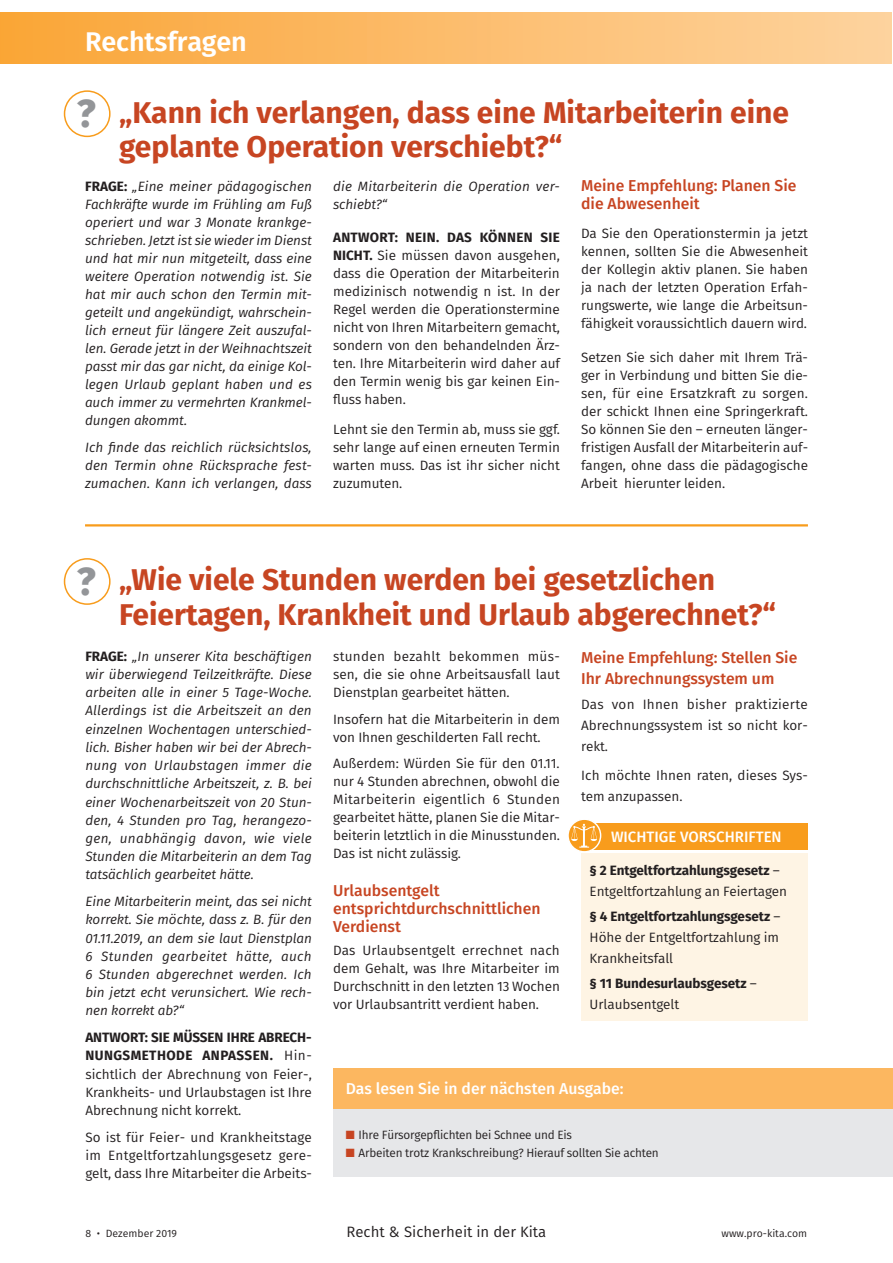
<style>
.page{position:relative;width:893px;height:1263px;background:#fff}
.page>*{position:absolute;margin:0;border:0;box-sizing:border-box;transform-origin:0 0}
.t1{font:800 39px "Fira Sans";color:#939598}
.t2{font:700 30px/34.5px "Fira Sans";color:#c74522}
.t3{font:600 27px "Fira Sans";letter-spacing:-.005em;color:#fff}
.t4{font:500 15.75px/18px "Fira Sans";color:#c74522}
.t5{font:500 15.75px "Fira Sans";color:#fff}
.t6{font:15px "Fira Sans";color:#231f20}
.t7{font:500 15px "Fira Sans";color:#fff}
.t8{font:13.5px/18px "Fira Sans";letter-spacing:-.005em;color:#231f20;text-align:justify}
.t9{font:italic 13.5px/18.1px "Fira Sans";letter-spacing:-.005em;color:#231f20;text-align:justify}
.t10{font:700 13.5px/21px "Fira Sans";letter-spacing:-.005em;color:#231f20}
.t11{font:12px "Fira Sans";letter-spacing:-.015em;color:#231f20}
.t12{font:10.5px "Fira Sans";color:#231f20}
.s1{font-weight:700;font-style:normal}
.s2{font-weight:700}
.s3{font-weight:400}
.s4{color:#c74522}
</style>
<div class="page">
<div style="left:0;top:13px;width:892px;height:51px;background:linear-gradient(to right,#faa537,#fed39f)"></div>
<div style="left:64px;top:558px;width:47px;height:47px;border:2px solid #f89c1c;border-radius:50%"></div>
<div style="left:64px;top:90px;width:47px;height:47px;border:2px solid #f89c1c;border-radius:50%"></div>
<hr style="left:85px;top:524px;width:723px;height:2px;background:#f89c1c">
<div style="left:333px;top:1109px;width:560px;height:68px;background:#e6e7e9"></div>
<div style="left:333px;top:1068px;width:560px;height:41px;background:#fcb760"></div>
<div style="left:581px;top:824px;width:227px;height:26px;background:#f89c1c"></div>
<div style="left:581px;top:853px;width:227px;height:54px;background:#fef4e4"></div>
<div style="left:581px;top:899px;width:227px;height:76px;background:#fef4e4"></div>
<div style="left:581px;top:967px;width:227px;height:54px;background:#fef4e4"></div>
<svg style="left:568px;top:819px;width:33px;height:33px"></svg>
<svg style="left:571px;top:824px;width:26px;height:24px"></svg>
<div style="left:567px;top:818px;width:34px;height:34px;border:1px solid #fff;border-radius:50%"></div>
<h3 class="t3" style="left:85px;top:19px;width:163px">Rechtsfragen</h3>
<h2 class="t2" style="left:119px;top:93px;width:671px">„Kann ich verlangen, dass eine Mitarbeiterin eine geplante Operation verschiebt?“</h2>
<p class="t9" style="left:85px;top:177px;width:228px"><span class="s1">FRAGE:</span> „Eine meiner pädagogischen Fachkräfte wurde im Frühling am Fuß operiert und war 3 Monate krankge&shy;schrieben. Jetzt ist sie wieder im Dienst und hat mir nun mitgeteilt, dass eine weitere Operation notwendig ist. Sie hat mir auch schon den Termin mit&shy;geteilt und angekündigt, wahrschein&shy;lich erneut für längere Zeit auszufal&shy;len. Gerade jetzt in der Weihnachtszeit passt mir das gar nicht, da einige Kol&shy;legen Urlaub geplant haben und es auch immer zu vermehrten Krankmel&shy;dungen akommt.</p>
<p class="t9" style="left:85px;top:438px;width:228px">Ich finde das reichlich rücksichtslos, den Termin ohne Rücksprache fest&shy;zumachen. Kann ich verlangen, dass</p>
<h1 class="t1" style="left:77px;top:79px;width:21px">?</h1>
<p class="t4" style="left:581px;top:175px;width:217px">Meine Empfehlung: Planen Sie die Abwesenheit</p>
<p class="t8" style="left:581px;top:224px;width:228px">Da Sie den Operationstermin ja jetzt kennen, sollten Sie die Abwesenheit der Kollegin aktiv planen. Sie haben ja nach der letzten Operation Erfah&shy;rungswerte, wie lange die Arbeitsun&shy;fähigkeit voraussichtlich dauern wird.</p>
<p class="t8" style="left:581px;top:348px;width:228px">Setzen Sie sich daher mit Ihrem Trä&shy;ger in Verbindung und bitten Sie die&shy;sen, für eine Ersatzkraft zu sorgen. der schickt Ihnen eine Springerkraft.<br>So können Sie den – erneuten länger&shy;fristigen Ausfall der Mitarbeiterin auf&shy;fangen, ohne dass die pädagogische Arbeit hierunter leiden.</p>
<p class="t9" style="left:333px;top:177px;width:228px">die Mitarbeiterin die Operation ver&shy;schiebt?“</p>
<p class="t8" style="left:333px;top:228px;width:228px"><span class="s2">ANTWORT: NEIN. DAS KÖNNEN SIE NICHT.</span> Sie müssen davon ausgehen, dass die Operation der Mitarbeiterin medizinisch notwendig n ist. In der Regel werden die Operationstermine nicht von Ihren Mitarbeitern gemacht, sondern von den behandelnden Ärz&shy;ten. Ihre Mitarbeiterin wird daher auf den Termin wenig bis gar keinen Ein&shy;fluss haben.</p>
<p class="t8" style="left:333px;top:420px;width:228px">Lehnt sie den Termin ab, muss sie ggf. sehr lange auf einen erneuten Termin warten muss. Das ist ihr sicher nicht zuzumuten.</p>
<h1 class="t1" style="left:77px;top:547px;width:21px">?</h1>
<h2 class="t2" style="left:119px;top:560px;width:658px">„Wie viele Stunden werden bei gesetzlichen<br>Feiertagen, Krankheit und Urlaub abgerechnet?“</h2>
<p class="t9" style="left:85px;top:647px;width:228px"><span class="s1">FRAGE:</span> „In unserer Kita beschäftigen wir überwiegend Teilzeitkräfte. Diese arbeiten alle in einer 5 Tage-Woche.<br>Allerdings ist die Arbeitszeit an den einzelnen Wochentagen unterschied&shy;lich. Bisher haben wir bei der Abrech&shy;nung von Urlaubstagen immer die durchschnittliche Arbeitszeit, z. B. bei einer Wochenarbeitszeit von 20 Stun&shy;den, 4 Stunden pro Tag, herangezo&shy;gen, unabhängig davon, wie viele Stunden die Mitarbeiterin an dem Tag tatsächlich gearbeitet hätte.</p>
<p class="t9" style="left:85px;top:892px;width:228px">Eine Mitarbeiterin meint, das sei nicht korrekt. Sie möchte, dass z. B. für den 01.11.2019, an dem sie laut Dienstplan 6 Stunden gearbeitet hätte, auch 6 Stunden abgerechnet werden. Ich bin jetzt echt verunsichert. Wie rech&shy;nen korrekt ab?“</p>
<p class="t8" style="left:85px;top:1028px;width:228px"><span class="s2">ANTWORT: SIE MÜSSEN IHRE ABRECH-NUNGSMETHODE ANPASSEN.</span> Hin&shy;sichtlich der Abrechnung von Feier-, Krankheits- und Urlaubstagen ist Ihre Abrechnung nicht korrekt.</p>
<p class="t8" style="left:85px;top:1127px;width:228px">So ist für Feier- und Krankheitstage im Entgeltfortzahlungsgesetz gere&shy;gelt, dass Ihre Mitarbeiter die Arbeits-</p>
<p class="t8" style="left:333px;top:647px;width:228px">stunden bezahlt bekommen müs&shy;sen, die sie ohne Arbeitsausfall laut Dienstplan gearbeitet hätten.</p>
<p class="t8" style="left:333px;top:709px;width:228px">Insofern hat die Mitarbeiterin in dem von Ihnen geschilderten Fall recht.</p>
<p class="t8" style="left:333px;top:754px;width:228px">Außerdem: Würden Sie für den 01.11. nur 4 Stunden abrechnen, obwohl die Mitarbeiterin eigentlich 6 Stunden gearbeitet hätte, planen Sie die Mitar&shy;beiterin letztlich in die Minusstunden.<br>Das ist nicht zulässig.</p>
<p class="t4" style="left:333px;top:881px;width:209px">Urlaubsentgelt entsprichtdurchschnittlichen<br>Verdienst</p>
<p class="t8" style="left:333px;top:941px;width:228px">Das Urlaubsentgelt errechnet nach dem Gehalt, was Ihre Mitarbeiter im Durchschnitt in den letzten 13 Wochen vor Urlaubsantritt verdient haben.</p>
<p class="t4" style="left:581px;top:646px;width:218px;line-height:21px">Meine Empfehlung: Stellen Sie<br>Ihr Abrechnungssystem um</p>
<p class="t8" style="left:581px;top:693px;width:228px;line-height:21px">Das von Ihnen bisher praktizierte Abrechnungssystem ist so nicht kor&shy;rekt.</p>
<p class="t8" style="left:581px;top:765px;width:228px;line-height:21px">Ich möchte Ihnen raten, dieses Sys&shy;tem anzupassen.</p>
<p class="t7" style="left:611px;top:825px;width:172px">WICHTIGE VORSCHRIFTEN</p>
<p class="t8" style="left:590px;top:859px;width:199px;line-height:21px"><span class="s2">§ 2 Entgeltfortzahlungsgesetz</span> –<br>Entgeltfortzahlung an Feiertagen</p>
<p class="t8" style="left:590px;top:905px;width:192px;line-height:21px"><span class="s2">§ 4 Entgeltfortzahlungsgesetz</span> – Höhe der Entgeltfortzahlung im Krankheitsfall</p>
<p class="t10" style="left:590px;top:972px;width:169px">§ 11 Bundesurlaubsgesetz <span class="s3">–<br>Urlaubsentgelt</span></p>
<p class="t5" style="left:346px;top:1076px;width:279px">Das lesen Sie in der nächsten Ausgabe:</p>
<p class="t11" style="left:346px;top:1126px;width:228px"><span class="s4">■</span> Ihre Fürsorgepflichten bei Schnee und Eis</p>
<p class="t11" style="left:346px;top:1144px;width:314px"><span class="s4">■</span> Arbeiten trotz Krankschreibung? Hierauf sollten Sie achten</p>
<p class="t12" style="left:85px;top:1225px;width:93px">8 • Dezember 2019</p>
<p class="t6" style="left:347px;top:1220px;width:201px">Recht &amp; Sicherheit in der Kita</p>
<p class="t12" style="left:722px;top:1225px;width:87px">www.pro-kita.com</p>
</div>
